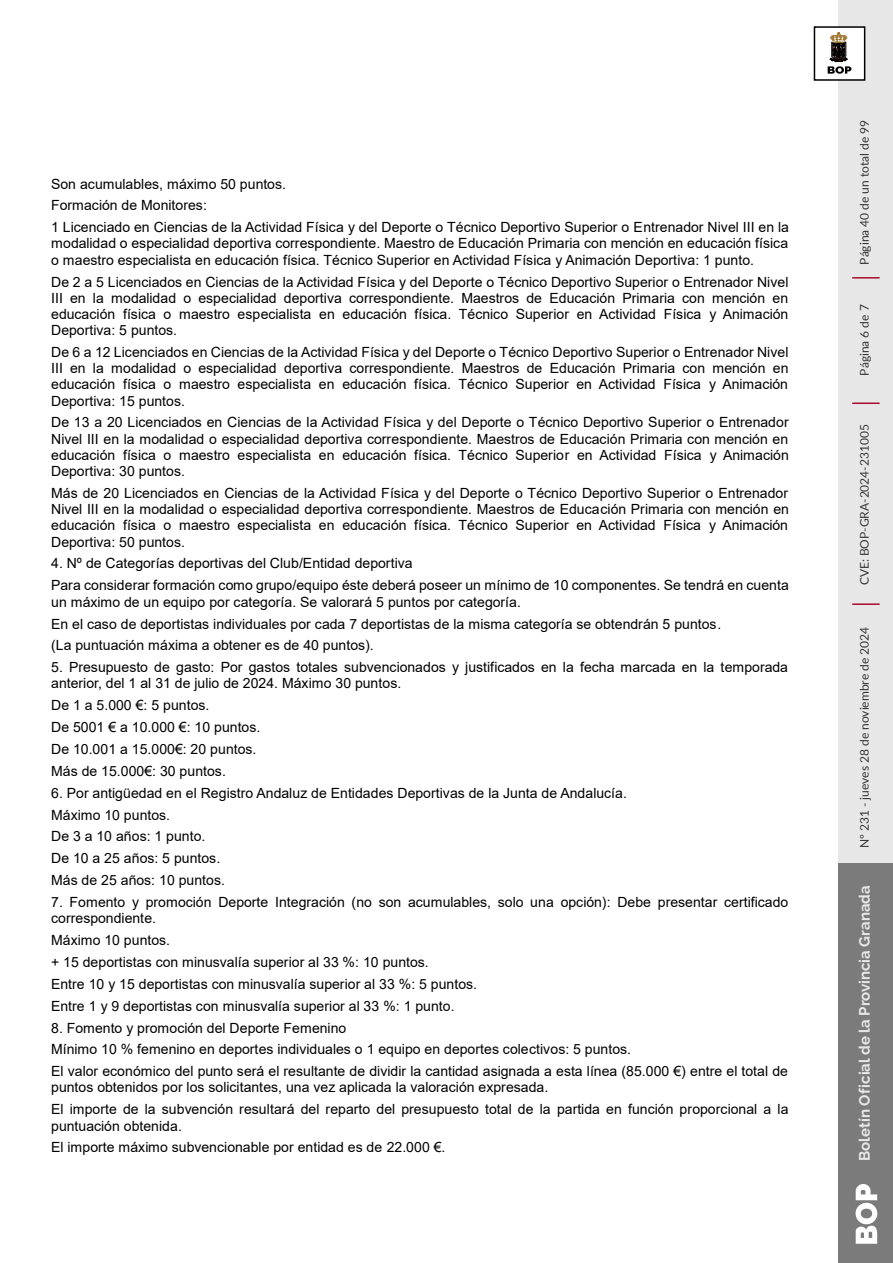
<style>
.page{position:relative;width:893px;height:1263px;background:#fff}
.page>*{position:absolute;margin:0;border:0;box-sizing:border-box;transform-origin:0 0}
.t1{font:700 15px "Raleway";color:#e8e7e7}
.t2{font:14.1px/21.9px "Arial";color:#000}
.t3{font:12px "Lato";color:#333}
</style>
<div class="page">
<div style="left:839px;top:0;width:54px;height:1263px;background:#e8e7e7"></div>
<div style="left:839px;top:863px;width:54px;height:400px;background:#7c7b7b"></div>
<svg style="left:856px;top:1184px;width:21px;height:60px"></svg>
<div style="left:814px;top:27px;width:51px;height:53px;background:#fff"></div>
<div style="left:814px;top:26px;width:51px;height:55px;border:2px solid #000"></div>
<svg style="left:827px;top:28px;width:24px;height:46px"></svg>
<hr style="left:852px;top:402px;width:28px;height:2px;background:#a90a2e">
<hr style="left:852px;top:277px;width:28px;height:2px;background:#a90a2e">
<hr style="left:852px;top:603px;width:28px;height:2px;background:#a90a2e">
<p class="t2" style="left:51px;top:173px;width:739px">Son acumulables, máximo 50 puntos.<br>Formación de Monitores:<br>1 Licenciado en Ciencias de la Actividad Física y del Deporte o Técnico Deportivo Superior o Entrenador Nivel III en la</p>
<p class="t2" style="left:51px;top:235px;width:739px;line-height:16.2px">modalidad o especialidad deportiva correspondiente. Maestro de Educación Primaria con mención en educación física o maestro especialista en educación física. Técnico Superior en Actividad Física y Animación Deportiva: 1 punto.</p>
<p class="t2" style="left:51px;top:274px;width:739px;line-height:16.2px;text-align:justify">De 2 a 5 Licenciados en Ciencias de la Actividad Física y del Deporte o Técnico Deportivo Superior o Entrenador Nivel III en la modalidad o especialidad deportiva correspondiente. Maestros de Educación Primaria con mención en educación física o maestro especialista en educación física. Técnico Superior en Actividad Física y Animación Deportiva: 5 puntos.</p>
<p class="t2" style="left:51px;top:344px;width:739px;line-height:16.2px;text-align:justify">De 6 a 12 Licenciados en Ciencias de la Actividad Física y del Deporte o Técnico Deportivo Superior o Entrenador Nivel III en la modalidad o especialidad deportiva correspondiente. Maestros de Educación Primaria con mención en educación física o maestro especialista en educación física. Técnico Superior en Actividad Física y Animación Deportiva: 15 puntos.</p>
<p class="t2" style="left:51px;top:414px;width:739px;line-height:16.2px;text-align:justify">De 13 a 20 Licenciados en Ciencias de la Actividad Física y del Deporte o Técnico Deportivo Superior o Entrenador Nivel III en la modalidad o especialidad deportiva correspondiente. Maestros de Educación Primaria con mención en educación física o maestro especialista en educación física. Técnico Superior en Actividad Física y Animación Deportiva: 30 puntos.</p>
<p class="t2" style="left:51px;top:485px;width:739px;line-height:16.2px;text-align:justify">Más de 20 Licenciados en Ciencias de la Actividad Física y del Deporte o Técnico Deportivo Superior o Entrenador Nivel III en la modalidad o especialidad deportiva correspondiente. Maestros de Educación Primaria con mención en educación física o maestro especialista en educación física. Técnico Superior en Actividad Física y Animación Deportiva: 50 puntos.</p>
<p class="t2" style="left:51px;top:553px;width:739px">4. Nº de Categorías deportivas del Club/Entidad deportiva<br>Para considerar formación como grupo/equipo éste deberá poseer un mínimo de 10 componentes. Se tendrá en cuenta</p>
<p class="t2" style="left:51px;top:591px;width:672px">un máximo de un equipo por categoría. Se valorará 5 puntos por categoría.<br>En el caso de deportistas individuales por cada 7 deportistas de la misma categoría se obtendrán 5 puntos. (La puntuación máxima a obtener es de 40 puntos).</p>
<p class="t2" style="left:51px;top:659px;width:738px;line-height:16.2px">5. Presupuesto de gasto: Por gastos totales subvencionados y justificados en la fecha marcada en la temporada anterior, del 1 al 31 de julio de 2024. Máximo 30 puntos.</p>
<p class="t2" style="left:51px;top:694px;width:211px">De 1 a 5.000 €: 5 puntos.<br>De 5001 € a 10.000 €: 10 puntos.<br>De 10.001 a 15.000€: 20 puntos.<br>Más de 15.000€: 30 puntos.</p>
<p class="t2" style="left:51px;top:782px;width:577px">6. Por antigüedad en el Registro Andaluz de Entidades Deportivas de la Junta de Andalucía.<br>Máximo 10 puntos.<br>De 3 a 10 años: 1 punto.<br>De 10 a 25 años: 5 puntos.<br>Más de 25 años: 10 puntos.</p>
<p class="t2" style="left:51px;top:894px;width:739px;line-height:16.2px">7. Fomento y promoción Deporte Integración (no son acumulables, solo una opción): Debe presentar certificado correspondiente.</p>
<p class="t2" style="left:51px;top:929px;width:427px">Máximo 10 puntos.<br>+ 15 deportistas con minusvalía superior al 33 %: 10 puntos.<br>Entre 10 y 15 deportistas con minusvalía superior al 33 %: 5 puntos.<br>Entre 1 y 9 deportistas con minusvalía superior al 33 %: 1 punto.</p>
<p class="t2" style="left:51px;top:1017px;width:738px">8. Fomento y promoción del Deporte Femenino<br>Mínimo 10 % femenino en deportes individuales o 1 equipo en deportes colectivos: 5 puntos.<br>El valor económico del punto será el resultante de dividir la cantidad asignada a esta línea (85.000 €) entre el total de</p>
<p class="t2" style="left:51px;top:1077px;width:739px">puntos obtenidos por los solicitantes, una vez aplicada la valoración expresada.<br>El importe de la subvención resultará del reparto del presupuesto total de la partida en función proporcional a la</p>
<p class="t2" style="left:51px;top:1115px;width:396px">puntuación obtenida.<br>El importe máximo subvencionable por entidad es de 22.000 €.</p>
<p class="t3" style="left:859px;top:265px;width:146px;rotate:-90deg">Página 40 de un total de 99</p>
<p class="t3" style="left:859px;top:375px;width:72px;rotate:-90deg">Página 6 de 7</p>
<p class="t3" style="left:859px;top:585px;width:162px;rotate:-90deg">CVE: BOP-GRA-2024-231005</p>
<p class="t3" style="left:859px;top:848px;width:223px;rotate:-90deg">Nº 231 - jueves 28 de noviembre de 2024</p>
<p class="t1" style="left:856px;top:1161px;width:277px;rotate:-90deg">Boletín Oficial de la Provincia Granada</p>
</div>
